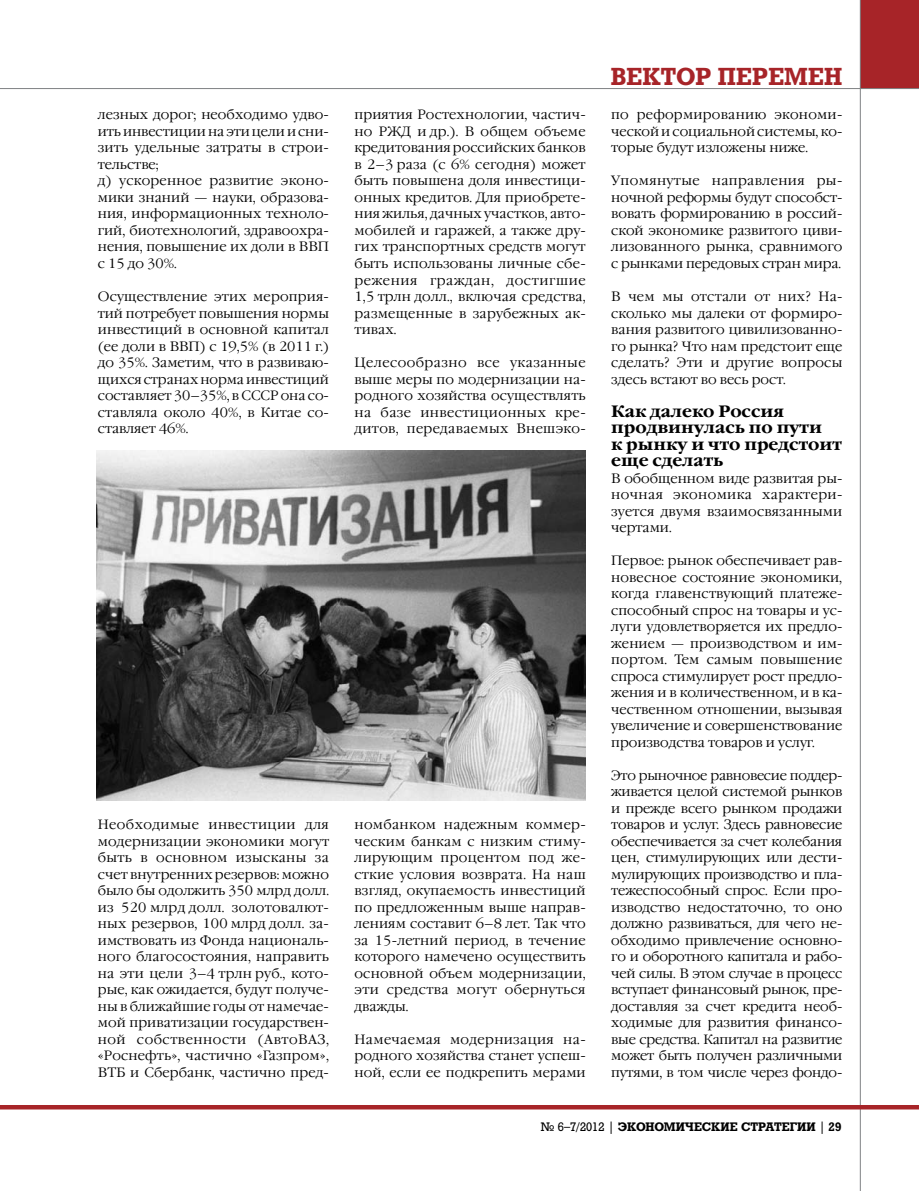
<style>
.page{position:relative;width:919px;height:1191px;background:#fff}
.page>*{position:absolute;margin:0;border:0;box-sizing:border-box;transform-origin:0 0}
.t1{font:700 24px "Rodeo";color:#a72428}
.t2{font:700 16.5px/16.5px "Garamond C";color:#000}
.t3{font:300 13.5px/16.5px "Garamond C";letter-spacing:.005em;color:#000;text-align:justify}
.t4{font:700 12px "Rodeo";color:#000}
.t5{font:12px "Rodeo";color:#000}
.s1{font-weight:700}
.s2{font-weight:400}
</style>
<div class="page">
<div style="left:859px;top:0;width:59px;height:89px;background:#a72428"></div>
<hr style="left:0;top:88px;width:918px;height:1px;background:#808284">
<hr style="left:859px;top:0;width:1px;height:1191px;background:#808284">
<hr style="left:0;top:1105px;width:918px;height:4px;background:#a72428">
<img style="left:96px;top:450px;width:489px;height:350px">
<p class="t3" style="left:98px;top:107px;width:233px;text-align:left">лезных дорог; необходимо удво&shy;ить инвестиции на эти цели и сни&shy;зить удельные затраты в строи&shy;тельстве;<br>д) ускоренное развитие эконо&shy;мики знаний — науки, образова&shy;ния, информационных техноло&shy;гий, биотехнологий, здравоохра&shy;нения, повышение их доли в ВВП с 15 до 30%.</p>
<p class="t3" style="left:98px;top:289px;width:233px">Осуществление этих мероприя&shy;тий потребует повышения нормы инвестиций в основной капитал (ее доли в ВВП) с 19,5% (в 2011 г.) до 35%. Заметим, что в развиваю&shy;щихся странах норма инвестиций составляет 30–35%, в СССР она со&shy;ставляла около 40%, в Китае со&shy;ставляет 46%.</p>
<p class="t3" style="left:98px;top:817px;width:233px">Необходимые инвестиции для модернизации экономики могут быть в основном изысканы за счет внутренних резервов: можно было бы одолжить 350 млрд долл. из 520 млрд долл. золотовалют&shy;ных резервов, 100 млрд долл. за&shy;имствовать из Фонда националь&shy;ного благосостояния, направить на эти цели 3–4 трлн руб., кото&shy;рые, как ожидается, будут получе&shy;ны в ближайшие годы от намечае&shy;мой приватизации государствен&shy;ной собственности (АвтоВАЗ, «Роснефть», частично «Газпром», ВТБ и Сбербанк, частично пред-</p>
<p class="t3" style="left:354px;top:107px;width:233px">приятия Ростехнологии, частич&shy;но РЖД и др.). В общем объеме кредитования российских банков в 2–3 раза (с 6% сегодня) может быть повышена доля инвестици&shy;онных кредитов. Для приобрете&shy;ния жилья, дачных участков, авто&shy;мобилей и гаражей, а также дру&shy;гих транспортных средств могут быть использованы личные сбе&shy;режения граждан, достигшие 1,5 трлн долл., включая средства, размещенные в зарубежных ак&shy;тивах.</p>
<p class="t3" style="left:354px;top:355px;width:233px">Целесообразно все указанные выше меры по модернизации на&shy;родного хозяйства осуществлять на базе инвестиционных кре&shy;дитов, передаваемых Внешэко-</p>
<p class="t3" style="left:354px;top:817px;width:233px">номбанком надежным коммер&shy;ческим банкам с низким стиму&shy;лирующим процентом под же&shy;сткие условия возврата. На наш взгляд, окупаемость инвестиций по предложенным выше направ&shy;лениям составит 6–8 лет. Так что за 15-летний период, в течение которого намечено осуществить основной объем модернизации, эти средства могут обернуться дважды.</p>
<p class="t3" style="left:354px;top:1031px;width:233px">Намечаемая модернизация на&shy;родного хозяйства станет успеш&shy;ной, если ее подкрепить мерами</p>
<h1 class="t1" style="left:610px;top:62px;width:34px">ВЕКТОР</h1>
<h1 class="t1" style="left:717px;top:62px;width:19px">ПЕРЕМЕН</h1>
<p class="t3" style="left:611px;top:107px;width:233px">по реформированию экономи&shy;ческой и социальной системы, ко&shy;торые будут изложены ниже.</p>
<p class="t3" style="left:611px;top:173px;width:233px">Упомянутые направления ры&shy;ночной реформы будут способст&shy;вовать формированию в россий&shy;ской экономике развитого циви&shy;лизованного рынка, сравнимого с рынками передовых стран мира.</p>
<p class="t3" style="left:611px;top:289px;width:233px">В чем мы отстали от них? На&shy;сколько мы далеки от формиро&shy;вания развитого цивилизованно&shy;го рынка? Что нам предстоит еще сделать? Эти и другие вопросы здесь встают во весь рост.</p>
<p class="t2" style="left:611px;top:403px;width:232px">Как далеко Россия продвинулась по пути<br>к рынку и что предстоит еще сделать</p>
<p class="t3" style="left:611px;top:470px;width:233px">В обобщенном виде развитая ры&shy;ночная экономика характери&shy;зуется двумя взаимосвязанными чертами.</p>
<p class="t3" style="left:611px;top:553px;width:233px">Первое: рынок обеспечивает рав&shy;новесное состояние экономики, когда главенствующий платеже&shy;способный спрос на товары и ус&shy;луги удовлетворяется их предло&shy;жением — производством и им&shy;портом. Тем самым повышение спроса стимулирует рост предло&shy;жения и в количественном, и в ка&shy;чественном отношении, вызывая увеличение и совершенствование производ-ства товаров и услуг.</p>
<p class="t3" style="left:611px;top:767px;width:233px">Это рыночное равновесие поддер&shy;живается целой системой рынков и прежде всего рынком продажи товаров и услуг. Здесь равновесие обеспечивается за счет колебания цен, стимулирующих или дести&shy;мулирующих производство и пла&shy;тежеспособный спрос. Если про&shy;изводство недостаточно, то оно должно развиваться, для чего не&shy;обходимо привлечение основно&shy;го и оборотного капитала и рабо&shy;чей силы. В этом случае в процесс вступает финансовый рынок, пре&shy;доставляя за счет кредита необ&shy;ходимые для развития финансо&shy;вые средства. Капитал на развитие может быть получен различными путями, в том числе через фондо-</p>
<p class="t5" style="left:540px;top:1120px;width:88px">№ 6–7/2012 | <span class="s1">ЭКОНОМ</span></p>
<p class="t4" style="left:675px;top:1119px;width:19px">ИЧЕСК</p>
<p class="t4" style="left:720px;top:1119px;width:30px">ИЕ СТРАТЕ</p>
<p class="t4" style="left:789px;top:1119px;width:46px">ГИИ <span class="s2">|</span> 29</p>
</div>
